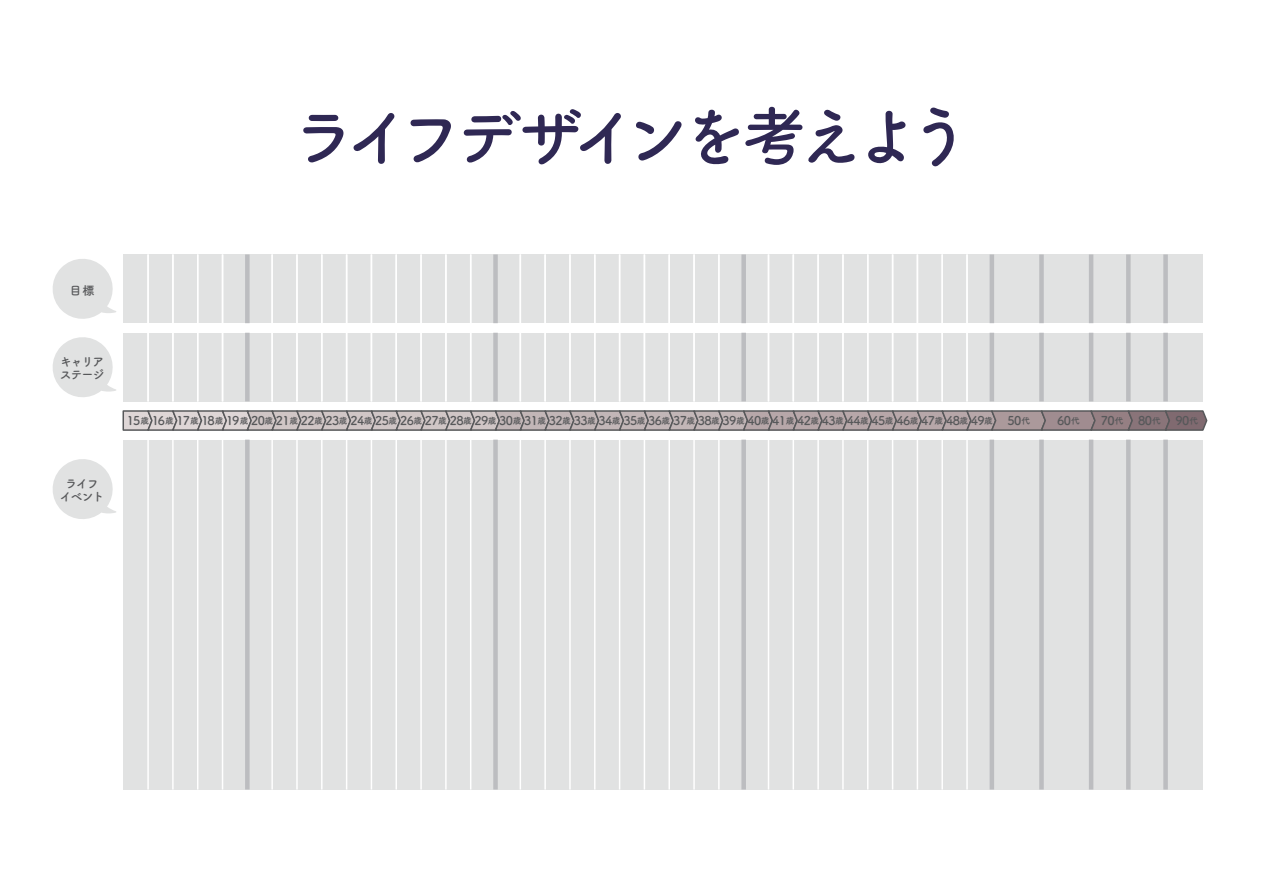
<style>
.page{position:relative;width:1263px;height:893px;background:#fff}
.page>*{position:absolute;margin:0;border:0;box-sizing:border-box;transform-origin:0 0}
.t1{font:700 66px "Tsuku A Rd Gothic";letter-spacing:-.16em;color:#2f2854}
.t2{font:12.15px/13.5px "Tsuku A Rd Gothic Std B";letter-spacing:-.05em;color:#57585a;text-align:center}
.t3{font:12.15px/13.5px "Tsuku A Rd Gothic Std B";letter-spacing:-.1em;color:#57585a}
.s1{font-size:8.7px}
</style>
<div class="page">
<div style="left:123px;top:440px;width:1080px;height:349px;background:#e1e2e2"></div>
<div style="left:123px;top:254px;width:1080px;height:69px;background:#e1e2e2"></div>
<hr style="left:147px;top:254px;width:2px;height:69px;background:#fff">
<hr style="left:172px;top:254px;width:2px;height:69px;background:#fff">
<hr style="left:197px;top:254px;width:1px;height:69px;background:#fff">
<hr style="left:222px;top:254px;width:1px;height:69px;background:#fff">
<hr style="left:271px;top:254px;width:2px;height:69px;background:#fff">
<hr style="left:296px;top:254px;width:2px;height:69px;background:#fff">
<hr style="left:321px;top:254px;width:2px;height:69px;background:#fff">
<hr style="left:346px;top:254px;width:1px;height:69px;background:#fff">
<hr style="left:371px;top:254px;width:1px;height:69px;background:#fff">
<hr style="left:395px;top:254px;width:2px;height:69px;background:#fff">
<hr style="left:420px;top:254px;width:2px;height:69px;background:#fff">
<hr style="left:445px;top:254px;width:2px;height:69px;background:#fff">
<hr style="left:470px;top:254px;width:1px;height:69px;background:#fff">
<hr style="left:520px;top:254px;width:1px;height:69px;background:#fff">
<hr style="left:544px;top:254px;width:2px;height:69px;background:#fff">
<hr style="left:569px;top:254px;width:2px;height:69px;background:#fff">
<hr style="left:594px;top:254px;width:1px;height:69px;background:#fff">
<hr style="left:619px;top:254px;width:1px;height:69px;background:#fff">
<hr style="left:644px;top:254px;width:1px;height:69px;background:#fff">
<hr style="left:668px;top:254px;width:2px;height:69px;background:#fff">
<hr style="left:693px;top:254px;width:2px;height:69px;background:#fff">
<hr style="left:718px;top:254px;width:2px;height:69px;background:#fff">
<hr style="left:768px;top:254px;width:1px;height:69px;background:#fff">
<hr style="left:792px;top:254px;width:2px;height:69px;background:#fff">
<hr style="left:817px;top:254px;width:2px;height:69px;background:#fff">
<hr style="left:842px;top:254px;width:2px;height:69px;background:#fff">
<hr style="left:867px;top:254px;width:1px;height:69px;background:#fff">
<hr style="left:892px;top:254px;width:1px;height:69px;background:#fff">
<hr style="left:917px;top:254px;width:1px;height:69px;background:#fff">
<hr style="left:941px;top:254px;width:2px;height:69px;background:#fff">
<hr style="left:966px;top:254px;width:2px;height:69px;background:#fff">
<div style="left:245px;top:254px;width:5px;height:69px;background:#bcbdc0"></div>
<div style="left:493px;top:254px;width:5px;height:69px;background:#bcbdc0"></div>
<div style="left:741px;top:254px;width:5px;height:69px;background:#bcbdc0"></div>
<div style="left:1039px;top:254px;width:5px;height:69px;background:#bcbdc0"></div>
<div style="left:989px;top:254px;width:5px;height:69px;background:#bcbdc0"></div>
<hr style="left:1089px;top:254px;width:4px;height:69px;background:#bcbdc0">
<hr style="left:1126px;top:254px;width:4px;height:69px;background:#bcbdc0">
<div style="left:1163px;top:254px;width:5px;height:69px;background:#bcbdc0"></div>
<div style="left:493px;top:333px;width:5px;height:68px;background:#bcbdc0"></div>
<div style="left:1039px;top:333px;width:5px;height:68px;background:#bcbdc0"></div>
<hr style="left:1089px;top:333px;width:4px;height:68px;background:#bcbdc0">
<hr style="left:1126px;top:333px;width:4px;height:68px;background:#bcbdc0">
<div style="left:1163px;top:333px;width:5px;height:68px;background:#bcbdc0"></div>
<hr style="left:147px;top:434px;width:2px;height:355px;background:#fff">
<hr style="left:172px;top:434px;width:2px;height:355px;background:#fff">
<hr style="left:197px;top:434px;width:1px;height:355px;background:#fff">
<hr style="left:222px;top:434px;width:1px;height:355px;background:#fff">
<hr style="left:271px;top:434px;width:2px;height:355px;background:#fff">
<hr style="left:296px;top:434px;width:2px;height:355px;background:#fff">
<hr style="left:321px;top:434px;width:2px;height:355px;background:#fff">
<hr style="left:346px;top:434px;width:1px;height:355px;background:#fff">
<hr style="left:371px;top:434px;width:1px;height:355px;background:#fff">
<hr style="left:395px;top:434px;width:2px;height:355px;background:#fff">
<hr style="left:420px;top:434px;width:2px;height:355px;background:#fff">
<hr style="left:445px;top:434px;width:2px;height:355px;background:#fff">
<hr style="left:470px;top:434px;width:1px;height:355px;background:#fff">
<hr style="left:520px;top:434px;width:1px;height:355px;background:#fff">
<hr style="left:544px;top:434px;width:2px;height:355px;background:#fff">
<hr style="left:569px;top:434px;width:2px;height:355px;background:#fff">
<hr style="left:594px;top:434px;width:1px;height:355px;background:#fff">
<hr style="left:619px;top:434px;width:1px;height:355px;background:#fff">
<hr style="left:644px;top:434px;width:1px;height:355px;background:#fff">
<hr style="left:668px;top:434px;width:2px;height:355px;background:#fff">
<hr style="left:693px;top:434px;width:2px;height:355px;background:#fff">
<hr style="left:718px;top:434px;width:2px;height:355px;background:#fff">
<hr style="left:768px;top:434px;width:1px;height:355px;background:#fff">
<hr style="left:792px;top:434px;width:2px;height:355px;background:#fff">
<hr style="left:817px;top:434px;width:2px;height:355px;background:#fff">
<hr style="left:842px;top:434px;width:2px;height:355px;background:#fff">
<hr style="left:867px;top:434px;width:1px;height:355px;background:#fff">
<hr style="left:892px;top:434px;width:1px;height:355px;background:#fff">
<hr style="left:917px;top:434px;width:1px;height:355px;background:#fff">
<hr style="left:941px;top:434px;width:2px;height:355px;background:#fff">
<hr style="left:966px;top:434px;width:2px;height:355px;background:#fff">
<div style="left:245px;top:440px;width:5px;height:349px;background:#bcbdc0"></div>
<div style="left:493px;top:440px;width:5px;height:349px;background:#bcbdc0"></div>
<div style="left:741px;top:440px;width:5px;height:349px;background:#bcbdc0"></div>
<div style="left:1039px;top:440px;width:5px;height:349px;background:#bcbdc0"></div>
<div style="left:989px;top:440px;width:5px;height:349px;background:#bcbdc0"></div>
<hr style="left:1089px;top:440px;width:4px;height:349px;background:#bcbdc0">
<hr style="left:1126px;top:440px;width:4px;height:349px;background:#bcbdc0">
<div style="left:1163px;top:440px;width:5px;height:349px;background:#bcbdc0"></div>
<svg style="left:53px;top:259px;width:63px;height:60px"></svg>
<svg style="left:53px;top:334px;width:1155px;height:97px"></svg>
<svg style="left:53px;top:459px;width:63px;height:60px"></svg>
<h1 class="t1" style="left:291px;top:85px;width:683px">ライフデザインを考えよう</h1>
<p class="t2" style="left:69px;top:283px;width:27px">目 標</p>
<p class="t3" style="left:60px;top:354px;width:46px">キャリアステージ</p>
<p class="t2" style="left:60px;top:476px;width:46px">ライフイベント</p>
<p class="t2" style="left:127px;top:412px;width:905px">15<span class="s1">歳</span> 16<span class="s1">歳</span> 17<span class="s1">歳</span> 18<span class="s1">歳</span> 19<span class="s1">歳</span> 20<span class="s1">歳</span> 21<span class="s1">歳</span> 22<span class="s1">歳</span> 23<span class="s1">歳</span> 24<span class="s1">歳</span> 25<span class="s1">歳</span> 26<span class="s1">歳</span> 27<span class="s1">歳</span> 28<span class="s1">歳</span> 29<span class="s1">歳</span> 30<span class="s1">歳</span> 31<span class="s1">歳</span> 32<span class="s1">歳</span> 33<span class="s1">歳</span> 34<span class="s1">歳</span> 35<span class="s1">歳</span> 36<span class="s1">歳</span> 37<span class="s1">歳</span> 38<span class="s1">歳</span> 39<span class="s1">歳</span> 40<span class="s1">歳</span> 41<span class="s1">歳</span> 42<span class="s1">歳</span> 43<span class="s1">歳</span> 44<span class="s1">歳</span> 45<span class="s1">歳</span> 46<span class="s1">歳</span> 47<span class="s1">歳</span> 48<span class="s1">歳</span> 49<span class="s1">歳</span> 50<span class="s1">代</span></p>
<p class="t2" style="left:1057px;top:412px;width:24px">60<span class="s1">代</span></p>
<p class="t2" style="left:1101px;top:412px;width:99px">70<span class="s1">代</span> 80<span class="s1">代</span> 90<span class="s1">代</span></p>
</div>
